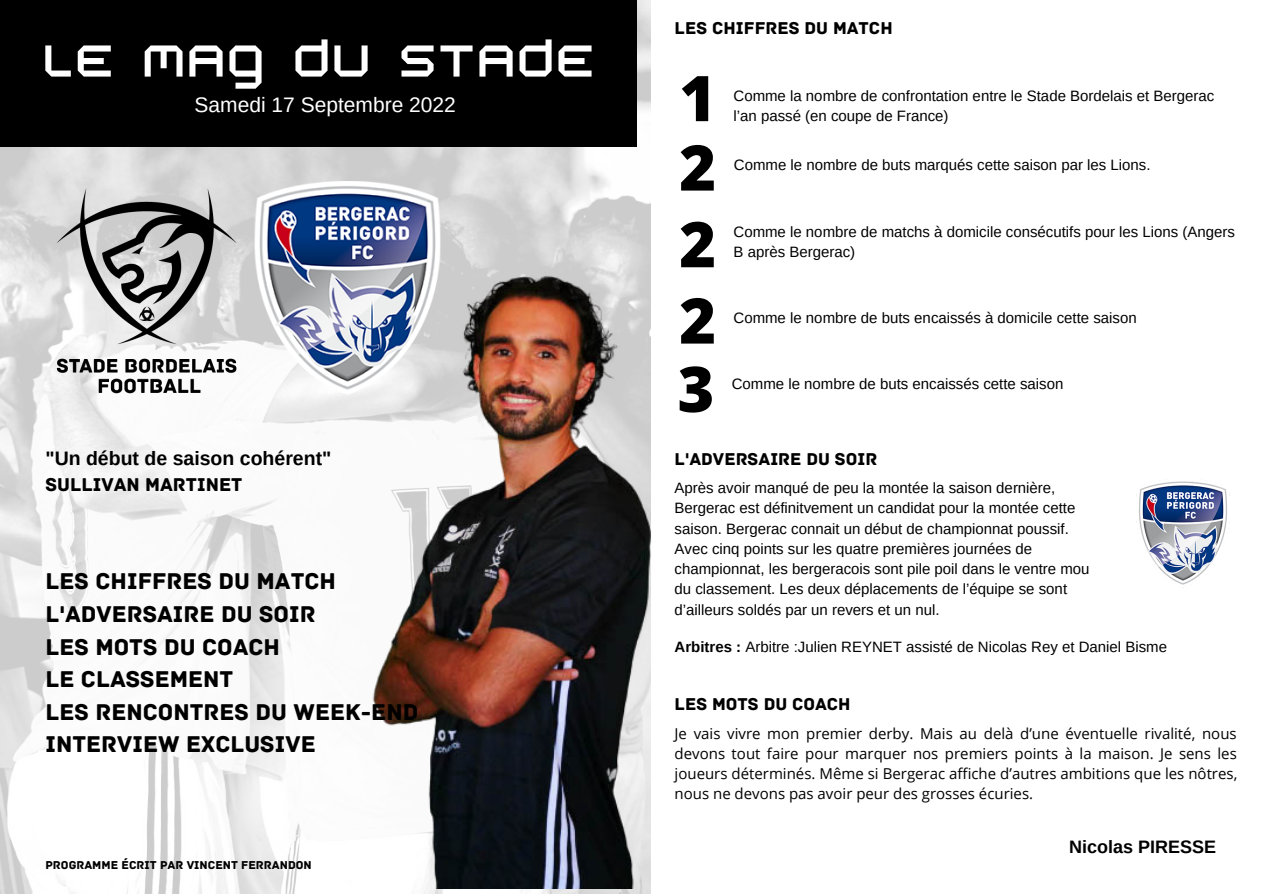
<style>
.page{position:relative;width:1263px;height:894px;background:#fff}
.page>*{position:absolute;margin:0;border:0;box-sizing:border-box;transform-origin:0 0}
.t1{font:800 63px/69.3px "Open Sans";color:#000}
.t2{font:54px "Academy";color:#fff}
.t3{font:24px/32.5px "Archive";color:#000}
.t4{font:21px "Arimo";color:#fff}
.t5{font:700 19.5px "Arimo";color:#000}
.t6{font:19.5px "Archive";color:#000}
.t7{font:18px "Archive";color:#000}
.t8{font:700 18px "Arimo";color:#000}
.t9{font:15px/20.2px "Arimo";color:#000}
.t10{font:15px/20.2px "Open Sans";color:#000;text-align:justify}
.t11{font:12px "Archive";color:#000}
.s1{font-weight:700}
</style>
<div class="page">
<img style="left:0;top:0;width:650px;height:893px">
<img style="left:33px;top:173px;width:227px;height:227px">
<div style="left:0;top:0;width:637px;height:146px;background:#000"></div>
<img style="left:239px;top:181px;width:218px;height:218px">
<img style="left:1136px;top:481px;width:94px;height:107px">
<img style="left:271px;top:214px;width:381px;height:674px">
<h2 class="t2" style="left:42px;top:33px;width:555px">LE MAG DU STADE</h2>
<h3 class="t4" style="left:195px;top:92px;width:263px">Samedi 17 Septembre 2022</h3>
<h3 class="t5" style="left:45px;top:447px;width:287px">"Un début de saison cohérent"</h3>
<h3 class="t6" style="left:45px;top:473px;width:198px">SULLIVAN MARTINET</h3>
<h3 class="t3" style="left:45px;top:565px;width:374px">LES CHIFFRES DU MATCH<br>L'ADVERSAIRE DU SOIR<br>LES MOTS DU COACH<br>LE CLASSEMENT<br>LES RENCONTRES DU WEEK-END<br>INTERVIEW EXCLUSIVE</h3>
<p class="t11" style="left:45px;top:857px;width:268px">PROGRAMME ÉCRIT PAR VINCENT FERRANDON</p>
<p class="t7" style="left:675px;top:18px;width:219px">LES CHIFFRES DU MATCH</p>
<h1 class="t1" style="left:679px;top:62px;width:38px">1<br>2</h1>
<h1 class="t1" style="left:679px;top:205px;width:38px;line-height:76.2px">2<br>2</h1>
<h1 class="t1" style="left:677px;top:353px;width:38px">3</h1>
<p class="t9" style="left:733px;top:85px;width:482px">Comme la nombre de confrontation entre le Stade Bordelais et Bergerac l’an passé (en coupe de France)</p>
<p class="t9" style="left:734px;top:155px;width:418px">Comme le nombre de buts marqués cette saison par les Lions.</p>
<p class="t9" style="left:733px;top:221px;width:503px">Comme le nombre de matchs à domicile consécutifs pour les Lions (Angers<br>B après Bergerac)</p>
<p class="t9" style="left:733px;top:308px;width:405px">Comme le nombre de buts encaissés à domicile cette saison</p>
<p class="t9" style="left:732px;top:373px;width:333px">Comme le nombre de buts encaissés cette saison</p>
<p class="t7" style="left:675px;top:448px;width:204px">L'ADVERSAIRE DU SOIR</p>
<p class="t9" style="left:675px;top:477px;width:416px">Après avoir manqué de peu la montée la saison dernière, Bergerac est définitvement un candidat pour la montée cette saison. Bergerac connait un début de championnat poussif.<br>Avec cinq points sur les quatre premières journées de championnat, les bergeracois sont pile poil dans le ventre mou du classement. Les deux déplacements de l’équipe se sont d’ailleurs soldés par un revers et un nul.</p>
<p class="t9" style="left:675px;top:636px;width:494px"><span class="s1">Arbitres :</span> Arbitre :Julien REYNET assisté de Nicolas Rey et Daniel Bisme</p>
<p class="t7" style="left:675px;top:693px;width:177px">LES MOTS DU COACH</p>
<p class="t10" style="left:675px;top:722px;width:564px">Je vais vivre mon premier derby. Mais au delà d’une éventuelle rivalité, nous devons tout faire pour marquer nos premiers points à la maison. Je sens les joueurs déterminés. Même si Bergerac affiche d’autres ambitions que les nôtres, nous ne devons pas avoir peur des grosses écuries.</p>
<p class="t8" style="left:1069px;top:836px;width:148px">Nicolas PIRESSE</p>
</div>
